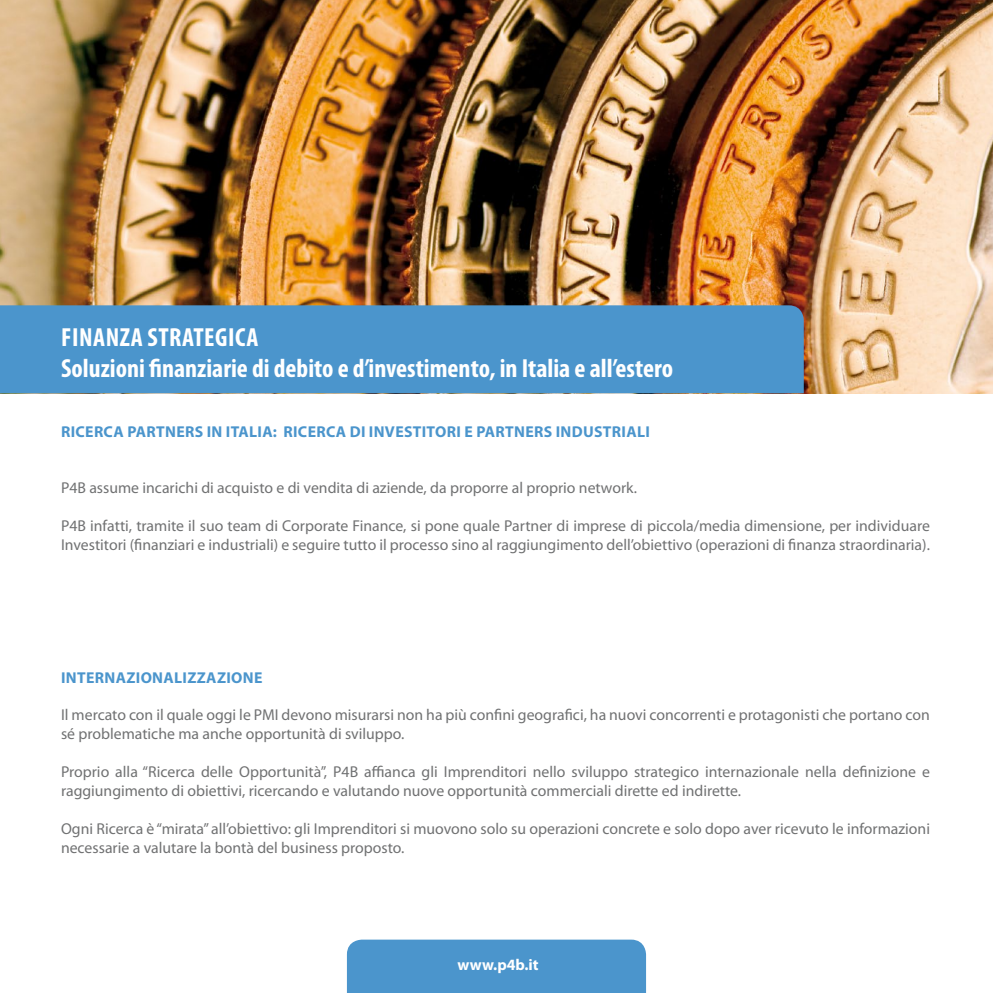
<style>
.page{position:relative;width:993px;height:993px;background:#fff}
.page>*{position:absolute;margin:0;border:0;box-sizing:border-box;transform-origin:0 0}
.t1{font:700 condensed 26.25px/31.5px "Myriad Pro";color:#fff}
.t2{font:15.75px/18.9px "Myriad Pro";color:#707172}
.t3{font:700 15.75px "Myriad Pro";letter-spacing:.02em;color:#4b95cc}
.t4{font:700 15.75px "Myriad Pro";color:#fff}
</style>
<div class="page">
<img style="left:0;top:0;width:992px;height:393px">
<div style="left:0;top:305px;width:803px;height:88px;background:#4b95cc"></div>
<div style="left:347px;top:939px;width:299px;height:53px;background:#4b95cc"></div>
<h1 class="t1" style="left:61px;top:320px;width:613px">FINANZA STRATEGICA<br>Soluzioni finanziarie di debito e d’investimento, in Italia e all’estero</h1>
<p class="t3" style="left:61px;top:421px;width:20px">RICERCA</p>
<p class="t3" style="left:127px;top:421px;width:11px">PARTNERS</p>
<p class="t3" style="left:207px;top:421px;width:28px">IN ITALIA</p>
<p class="t3" style="left:273px;top:421px;width:21px">: RICERCA</p>
<p class="t3" style="left:349px;top:421px;width:29px">DI INVESTITORI</p>
<p class="t3" style="left:464px;top:421px;width:31px">E PARTNERS</p>
<p class="t3" style="left:555px;top:421px;width:48px">INDUSTRIALI</p>
<p class="t2" style="left:61px;top:478px;width:577px">P4B assume incarichi di acquisto e di vendita di aziende, da proporre al proprio network.</p>
<p class="t2" style="left:61px;top:516px;width:870px">P4B infatti, tramite il suo team di Corporate Finance, si pone quale Partner di imprese di piccola/media dimensione, per individuare<br>Investitori (finanziari e industriali) e seguire tutto il processo sino al raggiungimento dell’obiettivo (operazioni di finanza straordinaria).</p>
<p class="t3" style="left:61px;top:666px;width:16px">INTERNAZIONALIZZAZIONE</p>
<p class="t2" style="left:61px;top:705px;width:870px">Il mercato con il quale oggi le PMI devono misurarsi non ha più confini geografici, ha nuovi concorrenti e protagonisti che portano con sé problematiche ma anche opportunità di sviluppo.</p>
<p class="t2" style="left:61px;top:762px;width:870px">Proprio alla “Ricerca delle Opportunità”, P4B affianca gli Imprenditori nello sviluppo strategico internazionale nella definizione e raggiungimento di obiettivi, ricercando e valutando nuove opportunità commerciali dirette ed indirette.</p>
<p class="t2" style="left:61px;top:818px;width:870px">Ogni Ricerca è “mirata” all’obiettivo: gli Imprenditori si muovono solo su operazioni concrete e solo dopo aver ricevuto le informazioni necessarie a valutare la bontà del business proposto.</p>
<p class="t4" style="left:457px;top:953px;width:83px">WWW.P4B.IT</p>
</div>
